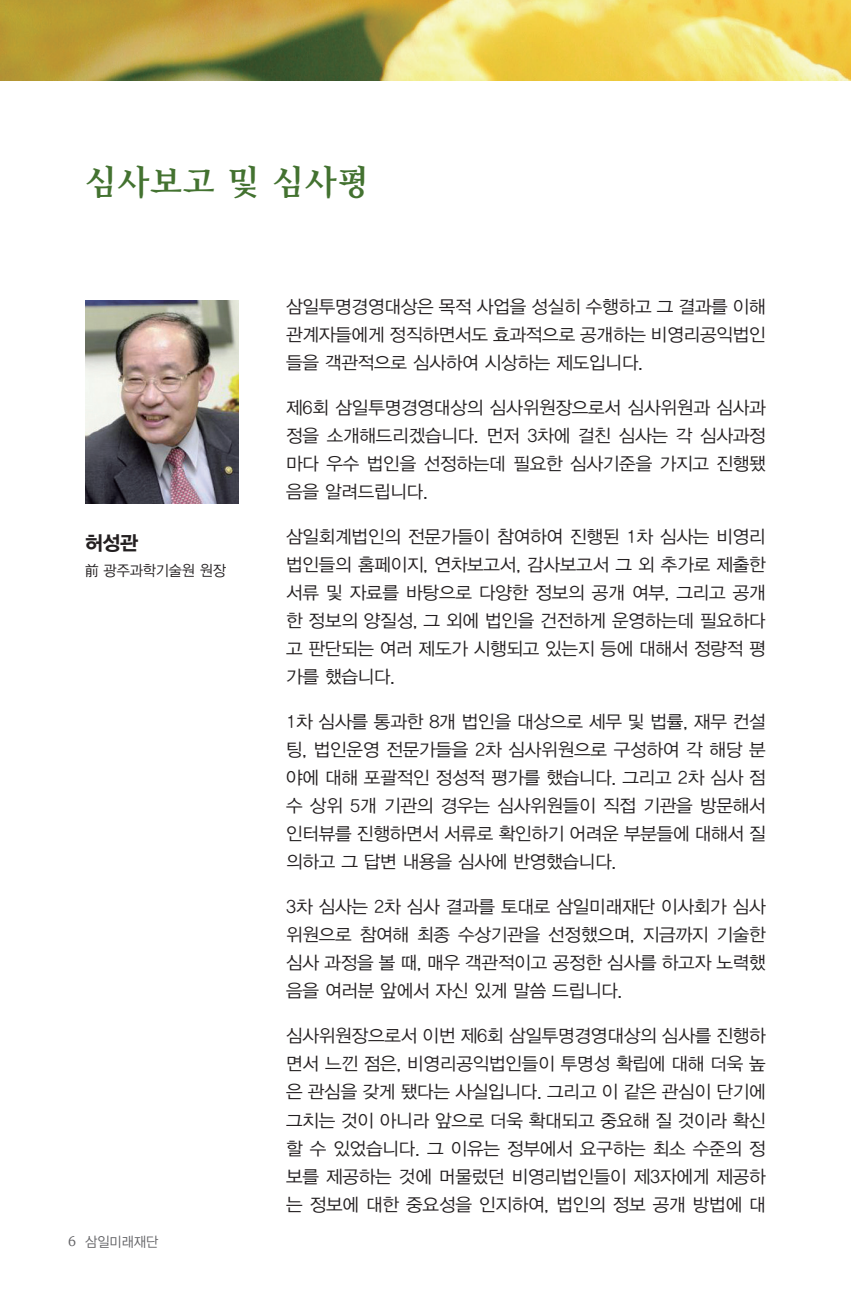
<style>
.page{position:relative;width:851px;height:1304px;background:#fff}
.page>*{position:absolute;margin:0;border:0;box-sizing:border-box;transform-origin:0 0}
.t1{font:36px "YDV Chung M";color:#437230}
.t2{font:20px "YDVYGO35";color:#231f20}
.t3{font:18px/28px "YDVYGO32";letter-spacing:-.01em;color:#231f20;text-align:justify}
.t4{font:15px "YDVYGO32";letter-spacing:-.005em;color:#231f20;scale:.95 1}
.t5{font:14px "YDVYGO32";letter-spacing:-.005em;color:#636366;scale:.95 1}
.s1{font-family:"ITC Charter Com"}
</style>
<div class="page">
<img style="left:0;top:0;width:850px;height:81px">
<img style="left:85px;top:300px;width:153px;height:204px">
<h1 class="t1" style="left:85px;top:159px;width:286px">심사보고 및 심사평</h1>
<p class="t2" style="left:85px;top:530px;width:55px">허성관</p>
<p class="t4" style="left:85px;top:561px;width:150px">前 광주과학기술원 원장</p>
<p class="t5" style="left:68px;top:1233px;width:96px"><span class="s1">6</span> 삼일미래재단</p>
<p class="t3" style="left:286px;top:292px;width:481px">삼일투명경영대상은 목적 사업을 성실히 수행하고 그 결과를 이해 관계자들에게 정직하면서도 효과적으로 공개하는 비영리공익법인 들을 객관적으로 심사하여 시상하는 제도입니다.</p>
<p class="t3" style="left:286px;top:393px;width:481px">제6회 삼일투명경영대상의 심사위원장으로서 심사위원과 심사과 정을 소개해드리겠습니다. 먼저 3차에 걸친 심사는 각 심사과정 마다 우수 법인을 선정하는데 필요한 심사기준을 가지고 진행됐 음을 알려드립니다.</p>
<p class="t3" style="left:286px;top:522px;width:481px">삼일회계법인의 전문가들이 참여하여 진행된 1차 심사는 비영리 법인들의 홈페이지, 연차보고서, 감사보고서 그 외 추가로 제출한 서류 및 자료를 바탕으로 다양한 정보의 공개 여부, 그리고 공개 한 정보의 양질성, 그 외에 법인을 건전하게 운영하는데 필요하다 고 판단되는 여러 제도가 시행되고 있는지 등에 대해서 정량적 평 가를 했습니다.</p>
<p class="t3" style="left:286px;top:707px;width:481px">1차 심사를 통과한 8개 법인을 대상으로 세무 및 법률, 재무 컨설 팅, 법인운영 전문가들을 2차 심사위원으로 구성하여 각 해당 분 야에 대해 포괄적인 정성적 평가를 했습니다. 그리고 2차 심사 점 수 상위 5개 기관의 경우는 심사위원들이 직접 기관을 방문해서 인터뷰를 진행하면서 서류로 확인하기 어려운 부분들에 대해서 질 의하고 그 답변 내용을 심사에 반영했습니다.</p>
<p class="t3" style="left:286px;top:892px;width:481px">3차 심사는 2차 심사 결과를 토대로 삼일미래재단 이사회가 심사 위원으로 참여해 최종 수상기관을 선정했으며, 지금까지 기술한 심사 과정을 볼 때, 매우 객관적이고 공정한 심사를 하고자 노력했 음을 여러분 앞에서 자신 있게 말씀 드립니다.</p>
<p class="t3" style="left:286px;top:1021px;width:481px">심사위원장으로서 이번 제6회 삼일투명경영대상의 심사를 진행하 면서 느낀 점은, 비영리공익법인들이 투명성 확립에 대해 더욱 높 은 관심을 갖게 됐다는 사실입니다. 그리고 이 같은 관심이 단기에 그치는 것이 아니라 앞으로 더욱 확대되고 중요해 질 것이라 확신 할 수 있었습니다. 그 이유는 정부에서 요구하는 최소 수준의 정 보를 제공하는 것에 머물렀던 비영리법인들이 제3자에게 제공하 는 정보에 대한 중요성을 인지하여, 법인의 정보 공개 방법에 대</p>
</div>
